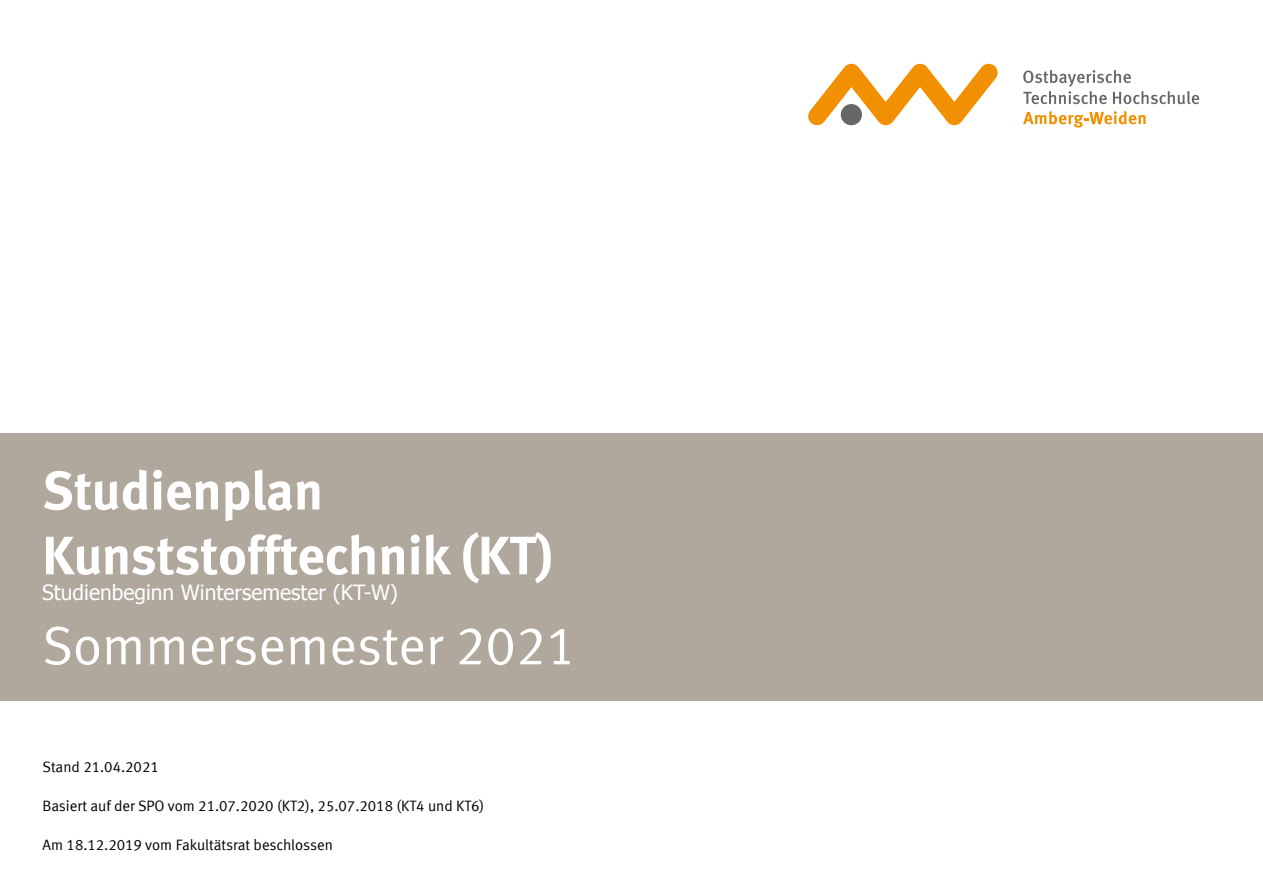
<style>
.page{position:relative;width:1263px;height:893px;background:#fff}
.page>*{position:absolute;margin:0;border:0;box-sizing:border-box;transform-origin:0 0}
.t1{font:700 54px/64.8px "Meta";color:#fff}
.t2{font:54px "Meta Normal LF";color:#fff}
.t3{font:21px "Tahoma";color:#fff}
.t4{font:15px "Meta Normal LF";color:#000}
</style>
<div class="page">
<svg style="left:1023px;top:111px;width:122px;height:17px"></svg>
<svg style="left:808px;top:64px;width:190px;height:62px"></svg>
<div style="left:841px;top:104px;width:21px;height:21px;background:#666766;border-radius:50%"></div>
<svg style="left:1023px;top:70px;width:176px;height:34px"></svg>
<div style="left:0;top:434px;width:1263px;height:267px;background:#b0a79d"></div>
<h1 class="t1" style="left:42px;top:458px;width:512px">Studienplan<br>Kunststofftechnik (KT)</h1>
<h2 class="t3" style="left:42px;top:578px;width:357px">Studienbeginn Wintersemester (KT-W)</h2>
<h1 class="t2" style="left:42px;top:614px;width:535px">Sommersemester 2021</h1>
<p class="t4" style="left:43px;top:759px;width:118px">Stand 21.04.2021</p>
<p class="t4" style="left:43px;top:798px;width:443px">Basiert auf der SPO vom 21.07.2020 (KT2), 25.07.2018 (KT4 und KT6)</p>
<p class="t4" style="left:43px;top:837px;width:292px">Am 18.12.2019 vom Fakultätsrat beschlossen</p>
</div>
